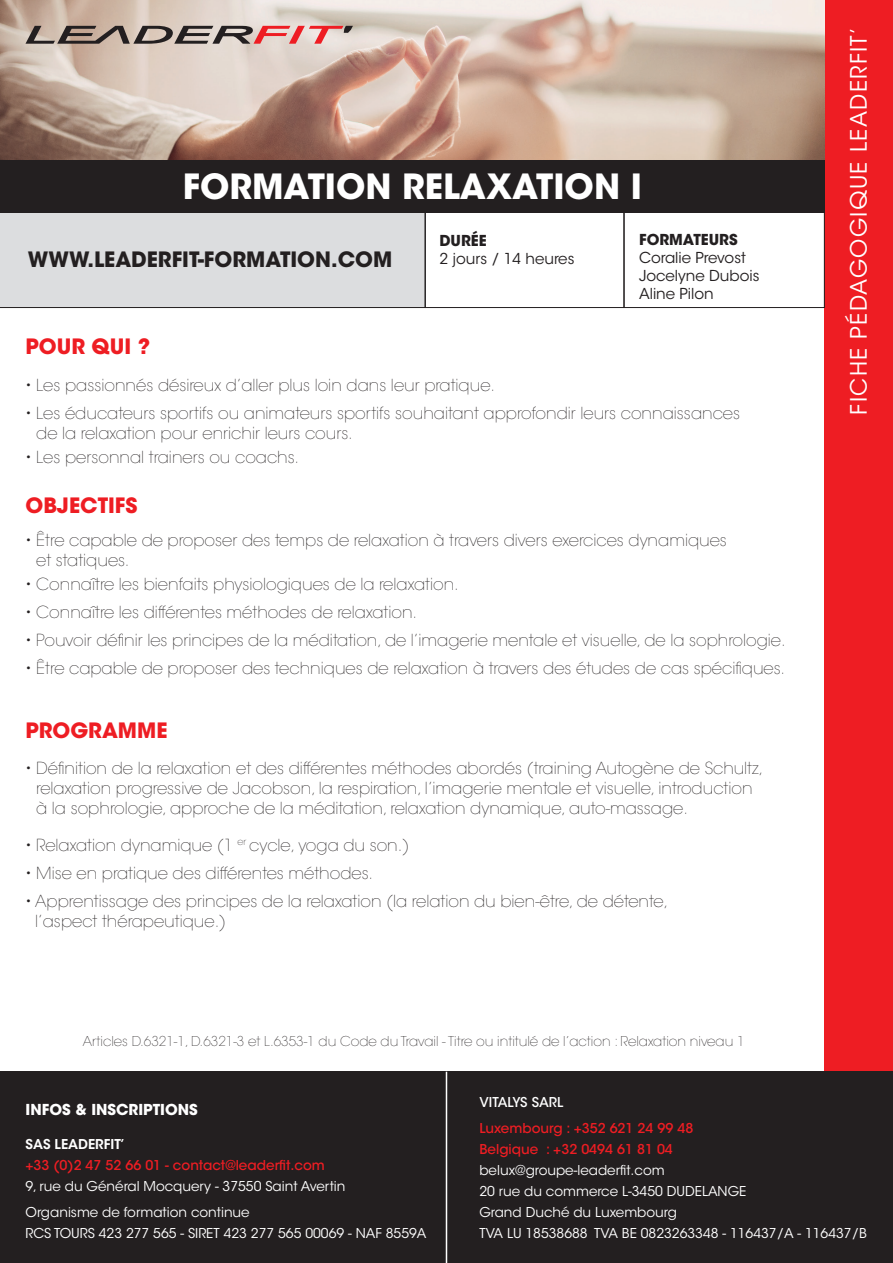
<style>
.page{position:relative;width:893px;height:1263px;background:#fff}
.page>*{position:absolute;margin:0;border:0;box-sizing:border-box;transform-origin:0 0}
.t1{font:700 34.5px "ITC Avant Garde Std";color:#fff}
.t2{font:22.5px "ITC Avant Garde Std";letter-spacing:.06em;color:#fff}
.t3{font:700 21px "ITC Avant Garde Std";color:#231f20}
.t4{font:700 21px "ITC Avant Garde Std";color:#ee1d23}
.t5{font:200 16.5px/19.8px "ITC Avant Garde Std";color:#231f20}
.t6{font:15px/18px "ITC Avant Garde Std";color:#231f20}
.t7{font:700 15px "ITC Avant Garde Std";color:#fff}
.t8{font:700 15px "ITC Avant Garde Std";color:#231f20}
.t9{font:13.5px/21px "ITC Avant Garde Std";color:#fff}
.t10{font:200 13.5px "ITC Avant Garde Std";color:#231f20}
.t11{font:500 13.5px/21px "ITC Avant Garde Std";color:#ee1d23}
.t12{font:600 13.5px "ITC Avant Garde Std";color:#fff}
.t13{font:500 13.5px "ITC Avant Garde Std";color:#fff}
</style>
<div class="page">
<div style="left:825px;top:0;width:68px;height:1072px;background:#ee1d23"></div>
<div style="left:0;top:1072px;width:893px;height:191px;background:#231f20"></div>
<hr style="left:446px;top:1072px;width:1px;height:191px;background:#fff">
<img style="left:0;top:0;width:825px;height:160px">
<svg style="left:26px;top:26px;width:327px;height:18px;background:#a58781"></svg>
<div style="left:624px;top:210px;width:201px;height:98px;border:1px solid #231f20"></div>
<div style="left:0;top:213px;width:425px;height:95px;background:#dcdddf"></div>
<div style="left:425px;top:210px;width:199px;height:98px;border:1px solid #231f20"></div>
<div style="left:0;top:160px;width:825px;height:53px;background:#231f20"></div>
<h1 class="t1" style="left:183px;top:164px;width:461px">FORMATION RELAXATION I</h1>
<p class="t3" style="left:28px;top:245px;width:366px">WWW.LEADERFIT-FORMATION.COM</p>
<p class="t8" style="left:439px;top:231px;width:49px">DURÉE</p>
<p class="t6" style="left:439px;top:250px;width:137px">2 jours / 14 heures</p>
<p class="t8" style="left:639px;top:230px;width:100px">FORMATEURS</p>
<p class="t6" style="left:639px;top:249px;width:122px">Coralie Prevost<br>Jocelyne Dubois<br>Aline Pilon</p>
<p class="t4" style="left:26px;top:332px;width:126px">POUR QUI ?</p>
<p class="t5" style="left:26px;top:375px;width:471px">• Les passionnés désireux d’aller plus loin dans leur pratique.</p>
<p class="t5" style="left:36px;top:403px;width:705px;text-indent:-11px">• Les éducateurs sportifs ou animateurs sportifs souhaitant approfondir leurs connaissances de la relaxation pour enrichir leurs cours.</p>
<p class="t5" style="left:26px;top:447px;width:275px">• Les personnal trainers ou coachs.</p>
<p class="t4" style="left:26px;top:492px;width:114px">OBJECTIFS</p>
<p class="t5" style="left:36px;top:530px;width:692px;text-indent:-11px">• Être capable de proposer des temps de relaxation à travers divers exercices dynamiques et statiques.</p>
<p class="t5" style="left:26px;top:574px;width:435px">• Connaître les bienfaits physiologiques de la relaxation.</p>
<p class="t5" style="left:26px;top:602px;width:393px">• Connaître les différentes méthodes de relaxation.</p>
<p class="t5" style="left:26px;top:631px;width:762px">• Pouvoir définir les principes de la méditation, de l’imagerie mentale et visuelle, de la sophrologie.</p>
<p class="t5" style="left:26px;top:659px;width:761px">• Être capable de proposer des techniques de relaxation à travers des études de cas spécifiques.</p>
<p class="t4" style="left:26px;top:716px;width:143px">PROGRAMME</p>
<p class="t5" style="left:36px;top:759px;width:729px;text-indent:-11px">• Définition de la relaxation et des différentes méthodes abordés (training Autogène de Schultz, relaxation progressive de Jacobson, la respiration, l’imagerie mentale et visuelle, introduction à la sophrologie, approche de la méditation, relaxation dynamique, auto-massage.</p>
<p class="t5" style="left:26px;top:835px;width:385px">• Relaxation dynamique (1 <sup>er</sup> cycle, yoga du son.)</p>
<p class="t5" style="left:26px;top:864px;width:349px">• Mise en pratique des différentes méthodes.</p>
<p class="t5" style="left:35px;top:892px;width:634px;text-indent:-10px">• Apprentissage des principes de la relaxation (la relation du bien-être, de détente, l’aspect thérapeutique.)</p>
<p class="t10" style="left:83px;top:1033px;width:663px">Articles D.6321-1, D.6321-3 et L.6353-1 du Code du Travail - Titre ou intitulé de l’action : Relaxation niveau 1</p>
<h2 class="t2" style="left:845px;top:415px;width:389px;rotate:-90deg">FICHE PÉDAGOGIQUE LEADERFIT’</h2>
<p class="t7" style="left:26px;top:1100px;width:174px">INFOS &amp; INSCRIPTIONS</p>
<p class="t12" style="left:26px;top:1136px;width:101px">SAS LEADERFIT’</p>
<p class="t11" style="left:26px;top:1155px;width:301px">+33 (0)2 47 52 66 01 - contact@leaderfit.com</p>
<p class="t9" style="left:26px;top:1174px;width:321px;line-height:25.2px">9, rue du Général Mocquery - 37550 Saint Avertin<br>Organisme de formation continue</p>
<p class="t9" style="left:26px;top:1222px;width:402px">RCS TOURS 423 277 565 - SIRET 423 277 565 00069 - NAF 8559A</p>
<p class="t13" style="left:479px;top:1094px;width:85px">VITALYS SARL</p>
<p class="t11" style="left:479px;top:1117px;width:215px">Luxembourg : +352 621 24 99 48<br>Belgique : +32 0494 61 81 04</p>
<p class="t9" style="left:479px;top:1159px;width:389px">belux@groupe-leaderfit.com<br>20 rue du commerce L-3450 DUDELANGE<br>Grand Duché du Luxembourg<br>TVA LU 18538688 TVA BE 0823263348 - 116437/A - 116437/B</p>
</div>
